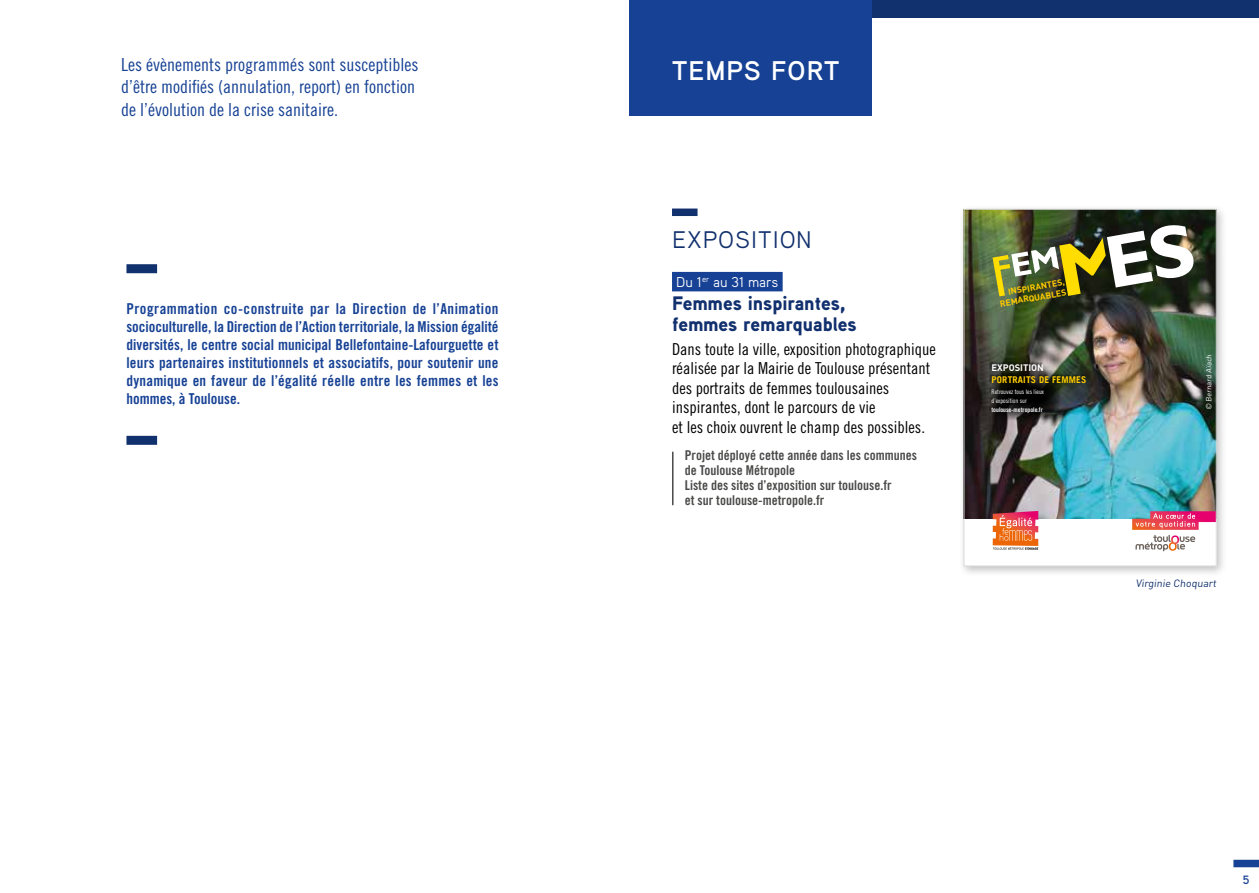
<style>
.page{position:relative;width:1259px;height:893px;background:#fff}
.page>*{position:absolute;margin:0;border:0;box-sizing:border-box;transform-origin:0 0}
.t1{font:700 27px "Aaux Pro";letter-spacing:.04em;color:#fff}
.genre{font:24px "Aaux Pro";letter-spacing:.04em;color:#11306e}
.titre{font:900 19.5px/21px "Aaux Pro";color:#11306e}
.t2{font:18px/22.5px "Trade Gothic Cond Eighteen";color:#164194}
.texte_C11{font:16.5px/19.5px "Trade Gothic Cond Eighteen";color:#000}
.t3{font:15px/18px "Trade Gothic Bold Cond Twenty";letter-spacing:.02em;color:#164194;text-align:justify}
.Date{font:14.25px "Aaux Pro";color:#fff}
.infos{font:13.5px/15px "Trade Gothic Bold Cond Twenty";color:#4a4a49}
.t4{font:700 12px "Aaux Pro";color:#164194}
.t5{font:10.5px "DIN";color:#11306e}
.t6{font:700 9.3px "Trade Gothic LT";letter-spacing:.02em;color:#fc0}
.t7{font:700 9.3px "DIN";color:#fff}
.t8{font:700 8.7px/10.1px "DIN";color:#fc0;text-align:right}
.t9{font:7.5px "DIN";color:#fff}
.t10{font:6.45px/8.7px "Trade Gothic Cond Eighteen";color:#fff}
.t11{font:6.45px "Trade Gothic Bold Cond Twenty";color:#fff}
</style>
<div class="page">
<div style="left:1233px;top:860px;width:26px;height:7px;background:#164194"></div>
<div style="left:629px;top:0;width:630px;height:18px;background:#11306e"></div>
<div style="left:126px;top:436px;width:31px;height:9px;background:#11306e"></div>
<div style="left:126px;top:264px;width:31px;height:9px;background:#11306e"></div>
<div style="left:629px;top:0;width:243px;height:116px;background:#164194"></div>
<div style="left:672px;top:272px;width:110px;height:19px;background:#164194"></div>
<div style="left:672px;top:209px;width:25px;height:7px;background:#11306e"></div>
<hr style="left:672px;top:452px;width:1px;height:53px;background:#4a4a49">
<div style="left:958px;top:204px;width:269px;height:374px;background:#000;opacity:.25"></div>
<div style="left:964px;top:209px;width:252px;height:357px;background:#fff"></div>
<img style="left:965px;top:211px;width:249px;height:308px">
<img style="left:992px;top:225px;width:203px;height:71px">
<svg style="left:991px;top:413px;width:69px;height:7px"></svg>
<div style="left:989px;top:361px;width:97px;height:52px;background:#000;opacity:.75"></div>
<svg style="left:1132px;top:511px;width:82px;height:40px"></svg>
<svg style="left:992px;top:511px;width:46px;height:39px;background:#e37860"></svg>
<div style="left:963px;top:209px;width:253px;height:357px;border:1px solid #dadada"></div>
<p class="t2" style="left:121px;top:53px;width:298px">Les évènements programmés sont susceptibles d’être modifiés (annulation, report) en fonction de l’évolution de la crise sanitaire.</p>
<p class="t3" style="left:126px;top:300px;width:374px">Programmation co-construite par la Direction de l’Animation socioculturelle, la Direction de l’Action territoriale, la Mission égalité diversités, le centre social municipal Bellefontaine-Lafourguette et leurs partenaires institutionnels et associatifs, pour soutenir une dynamique en faveur de l’égalité réelle entre les femmes et les hommes, à Toulouse.</p>
<p class="t1" style="left:672px;top:53px;width:169px">TEMPS FORT</p>
<p class="genre" style="left:672px;top:224px;width:141px">EXPOSITION</p>
<p class="Date" style="left:676px;top:273px;width:104px">Du 1<sup>er</sup> au 31 mars</p>
<p class="titre" style="left:672px;top:292px;width:186px">Femmes inspirantes, femmes remarquables</p>
<p class="texte_C11" style="left:672px;top:339px;width:265px">Dans toute la ville, exposition photographique réalisée par la Mairie de Toulouse présentant des portraits de femmes toulousaines inspirantes, dont le parcours de vie<br>et les choix ouvrent le champ des possibles.</p>
<p class="infos" style="left:685px;top:448px;width:234px">Projet déployé cette année dans les communes de Toulouse Métropole<br>Liste des sites d’exposition sur toulouse.fr<br>et sur toulouse-metropole.fr</p>
<p class="t8" style="left:997px;top:288px;width:69px;rotate:-10deg">INSPIRANTES,<br>REMARQUABLES</p>
<p class="t7" style="left:991px;top:362px;width:54px">EXPOSITION</p>
<p class="t9" style="left:1204px;top:410px;width:59px;rotate:-90deg">© Bernard Aïach</p>
<p class="t6" style="left:991px;top:374px;width:96px">PORTRAITS DE FEMMES</p>
<p class="t10" style="left:991px;top:388px;width:54px">Retrouvez tous les lieux d’exposition sur</p>
<p class="t11" style="left:991px;top:406px;width:53px">toulouse-metropole.fr</p>
<p class="t5" style="left:1135px;top:576px;width:84px">Virginie Choquart</p>
<p class="t4" style="left:1243px;top:873px;width:8px">5</p>
</div>
